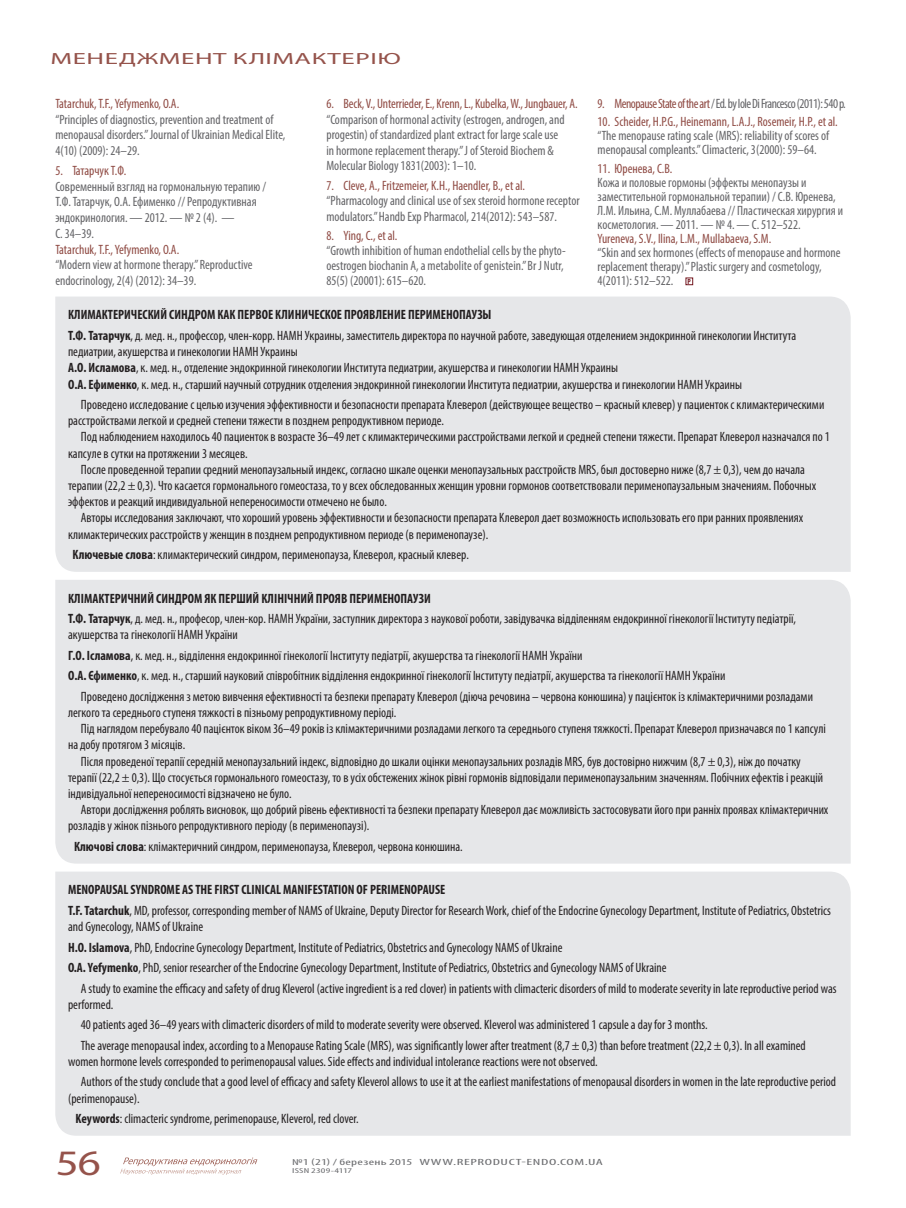
<style>
.page{position:relative;width:906px;height:1208px;background:#fff}
.page>*{position:absolute;margin:0;border:0;box-sizing:border-box;transform-origin:0 0}
.t1{font:35.85px "Myriad Pro";color:#95534b;scale:1.25 1}
.t2{font:16.2px "Myriad Pro";letter-spacing:.02em;color:#95534b;scale:1.67 1}
.t3{font:condensed 13.5px/20.4px "Myriad Pro";color:#231f20}
.t4{font:condensed 13.5px/15.8px "Myriad Pro";color:#636366}
.t5{font:condensed 13.5px "Myriad Pro";color:#8f4a43}
.t6{font:condensed 13.5px "Myriad Pro";letter-spacing:-.04em;color:#636366}
.t7{font:condensed 9px "Myriad Pro";letter-spacing:.035em;color:#6c6d70;scale:1.67 1}
.t8{font:condensed 7.2px "Myriad Pro";letter-spacing:.01em;color:#6c6d70;scale:1.67 1}
.s1{color:#8f4a43}
.s2{font-weight:700;font-size:7.5px;color:#741820}
.s3{font-weight:700}
</style>
<div class="page">
<svg style="left:120px;top:1157px;width:138px;height:18px"></svg>
<div style="left:55px;top:296px;width:795px;height:276px;background:#e6e7e9"></div>
<div style="left:55px;top:580px;width:795px;height:283px;background:#e6e7e9"></div>
<div style="left:55px;top:871px;width:795px;height:264px;background:#e6e7e9"></div>
<div style="left:685px;top:278px;width:8px;height:7px;border:1px solid #741820"></div>
<p class="t2" style="left:50px;top:48px;width:211px">менеджмент клімактерію</p>
<p class="t5" style="left:55px;top:95px;width:125px">Tatarchuk, T.F., Yefymenko, O.A.</p>
<p class="t4" style="left:55px;top:111px;width:232px">“Principles of diagnostics, prevention and treatment of menopausal disorders.” Journal of Ukrainian Medical Elite,<br>4(10) (2009): 24–29.</p>
<p class="t5" style="left:55px;top:162px;width:73px">5. Татарчук Т.Ф.</p>
<p class="t4" style="left:55px;top:178px;width:212px">Современный взгляд на гормональную терапию / Т.Ф. Татарчук, О.А. Ефименко // Репродуктивная эндокринология. — 2012. — № 2 (4). —<br>С. 34–39.</p>
<p class="t5" style="left:55px;top:241px;width:125px">Tatarchuk, T.F., Yefymenko, O.A.</p>
<p class="t4" style="left:55px;top:257px;width:199px">“Modern view at hormone therapy.” Reproductive endocrinology, 2(4) (2012): 34–39.</p>
<p class="t5" style="left:326px;top:95px;width:253px">6. Beck, V., Unterrieder, E., Krenn, L., Kubelka, W., Jungbauer, A.</p>
<p class="t4" style="left:326px;top:111px;width:240px">“Comparison of hormonal activity (estrogen, androgen, and progestin) of standardized plant extract for large scale use in hormone replacement therapy.” J of Steroid Biochem &amp; Molecular Biology 1831(2003): 1–10.</p>
<p class="t5" style="left:326px;top:177px;width:200px">7. Cleve, A., Fritzemeier, K.H., Haendler, B., et al.</p>
<p class="t4" style="left:326px;top:193px;width:255px">“Pharmacology and clinical use of sex steroid hormone receptor modulators.” Handb Exp Pharmacol, 214(2012): 543–587.</p>
<p class="t5" style="left:326px;top:228px;width:73px">8. Ying, C., et al.</p>
<p class="t4" style="left:326px;top:243px;width:241px;line-height:15px">“Growth inhibition of human endothelial cells by the phyto&shy;oestrogen biochanin A, a metabolite of genistein.” Br J Nutr,<br>85(5) (20001): 615–620.</p>
<p class="t6" style="left:597px;top:95px;width:250px"><span class="s1">9. Menopause State of the art</span> / Ed. by Iole Di Francesco (2011): 540 p.</p>
<p class="t5" style="left:597px;top:114px;width:242px">10. Scheider, H.P.G., Heinemann, L.A.J., Rosemeir, H.P., et al.</p>
<p class="t4" style="left:597px;top:129px;width:233px;line-height:14.1px">“The menopause rating scale (MRS): reliability of scores of menopausal compleants.” Climacteric, 3(2000): 59–64.</p>
<p class="t5" style="left:597px;top:160px;width:76px">11. Юренева, С.В.</p>
<p class="t4" style="left:597px;top:175px;width:247px;line-height:14.1px">Кожа и половые гормоны (эффекты менопаузы и заместительной гормональной терапии) / С.В. Юренева, Л.М. Ильина, С.М. Муллабаева // Пластическая хирургия и косметология. — 2011. — № 4. — С. 512–522.</p>
<p class="t5" style="left:597px;top:230px;width:175px">Yureneva, S.V., Ilina, L.M., Mullabaeva, S.M.</p>
<p class="t4" style="left:597px;top:245px;width:244px;line-height:14.1px">“Skin and sex hormones (effects of menopause and hormone replacement therapy).” Plastic surgery and cosmetology,<br>4(2011): 512–522. <span class="s2">р</span></p>
<p class="t3" style="left:68px;top:305px;width:729px"><span class="s3">КЛИМАКТЕРИЧЕСКИЙ СИНДРОМ КАК ПЕРВОЕ КЛИНИЧЕСКОЕ ПРОЯВЛЕНИЕ ПЕРИМЕНОПАУЗЫ<br>Т.Ф. Татарчук</span>, д. мед. н., профессор, член-корр. НАМН Украины, заместитель директора по научной работе, заведующая отделением эндокринной гинекологии Института</p>
<p class="t3" style="left:68px;top:343px;width:675px;line-height:16.2px">педиатрии, акушерства и гинекологии НАМН Украины<br><span class="s3">А.О. Исламова</span>, к. мед. н., отделение эндокринной гинекологии Института педиатрии, акушерства и гинекологии НАМН Украины<br><span class="s3">О.А. Ефименко</span>, к. мед. н., старший научный сотрудник отделения эндокринной гинекологии Института педиатрии, акушерства и гинекологии НАМН Украины</p>
<p class="t3" style="left:68px;top:396px;width:758px;line-height:16.2px;text-indent:13px">Проведено исследование с целью изучения эффективности и безопасности препарата Клеверол (действующее вещество – красный клевер) у пациенток с климактерическими расстройствами легкой и средней степени тяжести в позднем репродуктивном периоде.</p>
<p class="t3" style="left:81px;top:426px;width:750px">Под наблюдением находилось 40 пациенток в возрасте 36–49 лет с климактерическими расстройствами легкой и средней степени тяжести. Препарат Клеверол назначался по 1</p>
<p class="t3" style="left:68px;top:443px;width:181px">капсуле в сутки на протяжении 3 месяцев.</p>
<p class="t3" style="left:81px;top:459px;width:725px">После проведенной терапии средний менопаузальный индекс, согласно шкале оценки менопаузальных расстройств MRS, был достоверно ниже (8,7 ± 0,3), чем до начала</p>
<p class="t3" style="left:68px;top:475px;width:749px">терапии (22,2 ± 0,3). Что касается гормонального гомеостаза, то у всех обследованных женщин уровни гормонов соответствовали перименопаузальным значениям. Побочных</p>
<p class="t3" style="left:68px;top:491px;width:320px">эффектов и реакций индивидуальной непереносимости отмечено не было.</p>
<p class="t3" style="left:81px;top:507px;width:724px">Авторы исследования заключают, что хороший уровень эффективности и безопасности препарата Клеверол дает возможность использовать его при ранних проявлениях</p>
<p class="t3" style="left:68px;top:524px;width:422px">климактерических расстройств у женщин в позднем репродуктивном периоде (в перименопаузе).</p>
<p class="t3" style="left:73px;top:544px;width:398px"><span class="s3">Ключевые слова</span>: климактерический синдром, перименопауза, Клеверол, красный клевер.</p>
<p class="t3" style="left:68px;top:588px;width:729px"><span class="s3">КЛІМАКТЕРИЧНИЙ СИНДРОМ ЯК ПЕРШИЙ КЛІНІЧНИЙ ПРОЯВ ПЕРИМЕНОПАУЗИ<br>Т.Ф. Татарчук</span>, д. мед. н., професор, член-кор. НАМН України, заступник директора з наукової роботи, завідувачка відділенням ендокринної гінекології Інституту педіатрії,</p>
<p class="t3" style="left:68px;top:624px;width:171px">акушерства та гінекології НАМН України</p>
<p class="t3" style="left:68px;top:645px;width:516px"><span class="s3">Г.О. Ісламова</span>, к. мед. н., відділення ендокринної гінекології Інституту педіатрії, акушерства та гінекології НАМН України</p>
<p class="t3" style="left:68px;top:665px;width:659px"><span class="s3">О.А. Єфименко</span>, к. мед. н., старший науковий співробітник відділення ендокринної гінекології Інституту педіатрії, акушерства та гінекології НАМН України</p>
<p class="t3" style="left:81px;top:686px;width:733px">Проведено дослідження з метою вивчення ефективності та безпеки препарату Клеверол (діюча речовина – червона конюшина) у пацієнток із клімактеричними розладами</p>
<p class="t3" style="left:68px;top:702px;width:330px">легкого та середнього ступеня тяжкості в пізньому репродуктивному періоді.</p>
<p class="t3" style="left:81px;top:718px;width:746px">Під наглядом перебувало 40 пацієнток віком 36–49 років із клімактеричними розладами легкого та середнього ступеня тяжкості. Препарат Клеверол призначався по 1 капсулі</p>
<p class="t3" style="left:68px;top:734px;width:119px">на добу протягом 3 місяців.</p>
<p class="t3" style="left:81px;top:750px;width:721px">Після проведеної терапії середній менопаузальний індекс, відповідно до шкали оцінки менопаузальних розладів MRS, був достовірно нижчим (8,7 ± 0,3), ніж до початку</p>
<p class="t3" style="left:68px;top:767px;width:756px">терапії (22,2 ± 0,3). Що стосується гормонального гомеостазу, то в усіх обстежених жінок рівні гормонів відповідали перименопаузальним значенням. Побічних ефектів і реакцій</p>
<p class="t3" style="left:68px;top:783px;width:225px">індивідуальної непереносимості відзначено не було.</p>
<p class="t3" style="left:81px;top:799px;width:749px">Автори дослідження роблять висновок, що добрий рівень ефективності та безпеки препарату Клеверол дає можливість застосовувати його при ранніх проявах клімактеричних</p>
<p class="t3" style="left:68px;top:815px;width:303px">розладів у жінок пізнього репродуктивного періоду (в перименопаузі).</p>
<p class="t3" style="left:74px;top:836px;width:390px"><span class="s3">Ключові слова</span>: клімактеричний синдром, перименопауза, Клеверол, червона конюшина.</p>
<p class="t3" style="left:68px;top:879px;width:764px"><span class="s3">MENOPAUSAL SYNDROME AS THE FIRST CLINICAL MANIFESTATION OF PERIMENOPAUSE<br>T.F. Tatarchuk</span>, MD, professor, corresponding member of NAMS of Ukraine, Deputy Director for Research Work, сhief of the Endocrine Gynecology Department, Institute of Pediatrics, Obstetrics</p>
<p class="t3" style="left:68px;top:916px;width:137px">and Gynecology, NAMS of Ukraine</p>
<p class="t3" style="left:68px;top:936px;width:496px"><span class="s3">Н.O. Islamova</span>, PhD, Endocrine Gynecology Department, Institute of Pediatrics, Obstetrics and Gynecology NAMS of Ukraine</p>
<p class="t3" style="left:68px;top:957px;width:600px"><span class="s3">O.A. Yefymenko</span>, PhD, senior researcher of the Endocrine Gynecology Department, Institute of Pediatrics, Obstetrics and Gynecology NAMS of Ukraine</p>
<p class="t3" style="left:81px;top:977px;width:757px">A study to examine the efficacy and safety of drug Kleverol (active ingredient is a red clover) in patients with climacteric disorders of mild to moderate severity in late reproductive period was</p>
<p class="t3" style="left:81px;top:994px;width:726px;text-indent:-13px">performed.<br>40 patients aged 36–49 years with climacteric disorders of mild to moderate severity were observed. Kleverol was administered 1 capsule a day for 3 months.<br>The average menopausal index, according to a Menopause Rating Scale (MRS), was significantly lower after treatment (8,7 ± 0,3) than before treatment (22,2 ± 0,3). In all examined</p>
<p class="t3" style="left:81px;top:1051px;width:756px;text-indent:-13px">women hormone levels corresponded to perimenopausal values. Side effects and individual intolerance reactions were not observed.<br>Authors of the study conclude that a good level of efficacy and safety Kleverol allows to use it at the earliest manifestations of menopausal disorders in women in the late reproductive period</p>
<p class="t3" style="left:76px;top:1087px;width:285px;text-indent:-8px">(perimenopause).<br><span class="s3">Keywords</span>: climacteric syndrome, perimenopause, Kleverol, red clover.</p>
<h1 class="t1" style="left:56px;top:1140px;width:38px">56</h1>
<p class="t7" style="left:292px;top:1157px;width:188px">№1 (21) / березень 2015 www.reproduct-endo.com.ua</p>
<p class="t8" style="left:292px;top:1166px;width:37px">ISSN 2309-4117</p>
</div>
